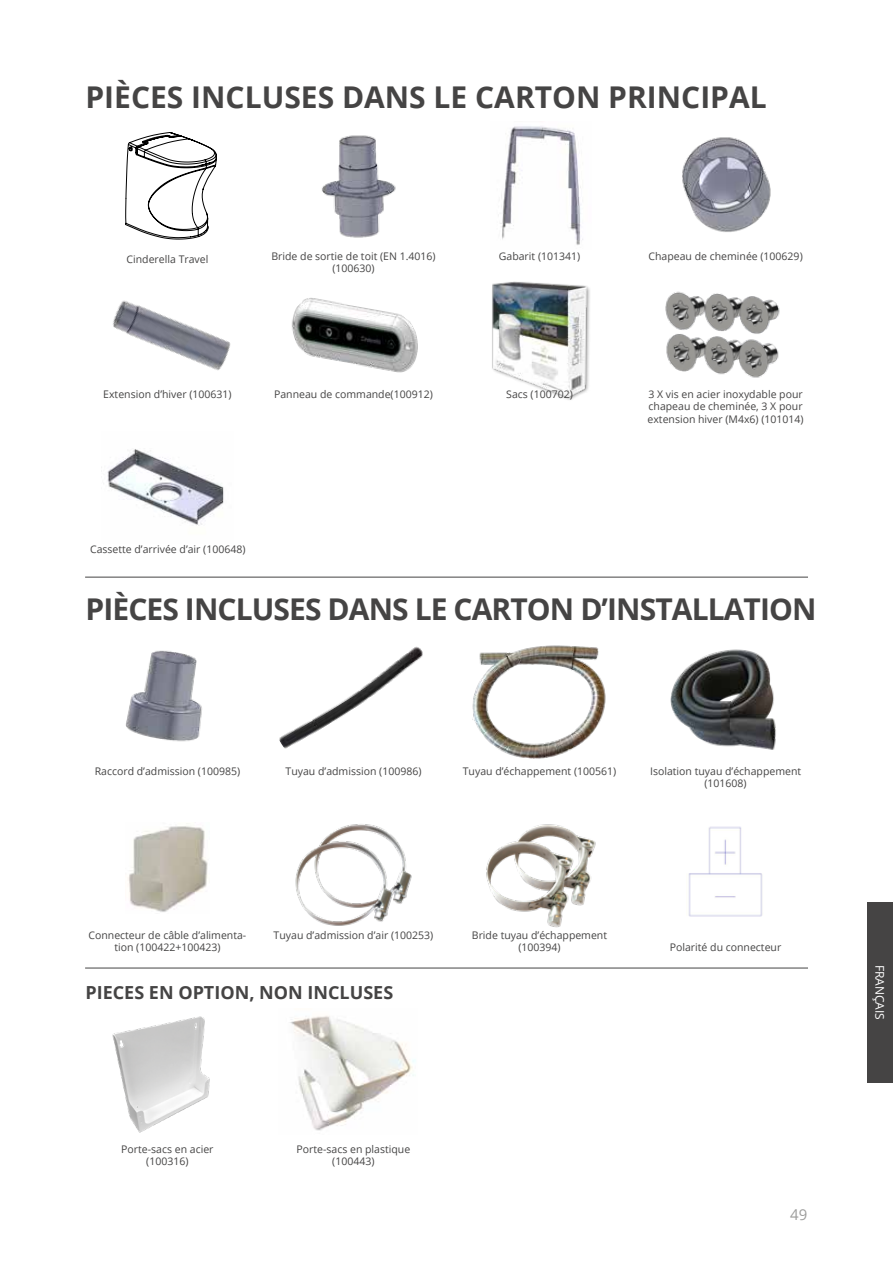
<style>
.page{position:relative;width:893px;height:1263px;background:#fff}
.page>*{position:absolute;margin:0;border:0;box-sizing:border-box;transform-origin:0 0}
.t1{font:700 30px "Open Sans";letter-spacing:-.03em;color:#454444}
.t2{font:700 30px "Open Sans";color:#454444}
.t3{font:700 18px "Open Sans";color:#454444}
.t4{font:15px "Open Sans";color:#9d9d9c}
.t5{font:12px "Open Sans";color:#fff}
.t6{font:10.5px/12.6px "Open Sans";color:#454444;text-align:center}
</style>
<div class="page">
<div style="left:867px;top:902px;width:26px;height:180px;background:#454444"></div>
<img style="left:492px;top:281px;width:98px;height:118px">
<img style="left:279px;top:646px;width:144px;height:103px">
<img style="left:472px;top:645px;width:134px;height:114px">
<svg style="left:125px;top:132px;width:92px;height:107px"></svg>
<img style="left:326px;top:824px;width:86px;height:80px">
<img style="left:295px;top:837px;width:98px;height:89px">
<img style="left:523px;top:824px;width:73px;height:82px">
<img style="left:486px;top:834px;width:90px;height:94px">
<img style="left:688px;top:826px;width:75px;height:91px">
<img style="left:322px;top:135px;width:74px;height:103px">
<img style="left:500px;top:126px;width:83px;height:119px">
<img style="left:682px;top:137px;width:89px;height:95px">
<img style="left:113px;top:300px;width:118px;height:71px">
<img style="left:291px;top:298px;width:127px;height:75px">
<img style="left:665px;top:291px;width:115px;height:87px">
<img style="left:125px;top:650px;width:77px;height:92px">
<img style="left:128px;top:823px;width:80px;height:89px">
<hr style="left:85px;top:577px;width:723px;height:1px;background:#454444">
<hr style="left:85px;top:968px;width:723px;height:1px;background:#454444">
<img style="left:670px;top:649px;width:106px;height:101px">
<img style="left:112px;top:1016px;width:98px;height:117px">
<img style="left:290px;top:1016px;width:126px;height:115px">
<img style="left:107px;top:449px;width:117px;height:77px">
<h1 class="t2" style="left:85px;top:76px;width:683px">PIÈCES INCLUSES DANS LE CARTON PRINCIPAL</h1>
<p class="t6" style="left:127px;top:253px;width:83px">Cinderella Travel</p>
<p class="t6" style="left:271px;top:249px;width:166px">Bride de sortie de toit (EN 1.4016) (100630)</p>
<p class="t6" style="left:499px;top:249px;width:83px">Gabarit (101341)</p>
<p class="t6" style="left:648px;top:249px;width:156px">Chapeau de cheminée (100629)</p>
<p class="t6" style="left:103px;top:387px;width:130px">Extension d’hiver (100631)</p>
<p class="t6" style="left:274px;top:387px;width:160px">Panneau de commande(100912)</p>
<p class="t6" style="left:506px;top:387px;width:68px">Sacs (100702)</p>
<p class="t6" style="left:648px;top:387px;width:158px;text-align:justify">3 X vis en acier inoxydable pour chapeau de cheminée, 3 X pour extension hiver (M4x6) (101014)</p>
<p class="t6" style="left:90px;top:542px;width:157px">Cassette d’arrivée d’air (100648)</p>
<h1 class="t1" style="left:85px;top:587px;width:732px">PIÈCES INCLUSES DANS LE CARTON D’INSTALLATION</h1>
<p class="t6" style="left:95px;top:764px;width:147px">Raccord d’admission (100985)</p>
<p class="t6" style="left:286px;top:764px;width:137px">Tuyau d’admission (100986)</p>
<p class="t6" style="left:463px;top:764px;width:155px">Tuyau d’échappement (100561)</p>
<p class="t6" style="left:650px;top:764px;width:153px">Isolation tuyau d’échappement (101608)</p>
<p class="t6" style="left:89px;top:928px;width:159px">Connecteur de câble d’alimenta&shy;tion (100422+100423)</p>
<p class="t6" style="left:274px;top:928px;width:161px">Tuyau d’admission d’air (100253)</p>
<p class="t6" style="left:472px;top:928px;width:137px">Bride tuyau d’échappement (100394)</p>
<h2 class="t3" style="left:85px;top:980px;width:309px">PIECES EN OPTION, NON INCLUSES</h2>
<p class="t6" style="left:121px;top:1142px;width:94px">Porte-sacs en acier (100316)</p>
<p class="t6" style="left:297px;top:1142px;width:115px">Porte-sacs en plastique (100443)</p>
<p class="t6" style="left:670px;top:941px;width:113px">Polarité du connecteur</p>
<h3 class="t4" style="left:790px;top:1205px;width:19px">49</h3>
<p class="t5" style="left:888px;top:964px;width:57px;rotate:90deg">FRANÇAIS</p>
</div>
